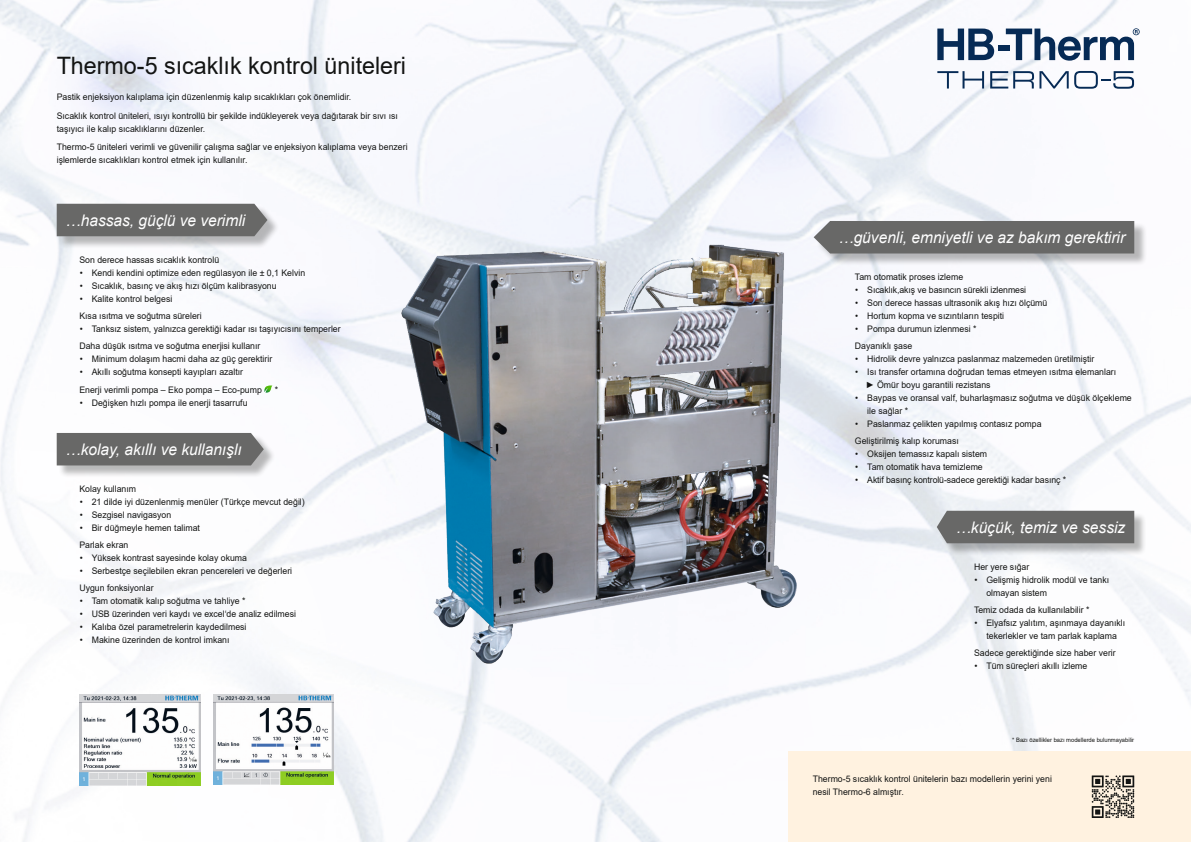
<style>
.page{position:relative;width:1191px;height:842px;background:#fff}
.page>*{position:absolute;margin:0;border:0;box-sizing:border-box;transform-origin:0 0}
.t1{font:24px "Arial";color:#131413}
.t2{font:italic 16px "Arial";color:#fff}
.t3{font:9px/17.3px "Arial";color:#131413}
.t4{font:6px "Arial";color:#131413}
</style>
<div class="page">
<img style="left:0;top:0;width:1191px;height:842px">
<img style="left:225px;top:170px;width:628px;height:564px">
<img style="left:79px;top:694px;width:122px;height:91px">
<svg style="left:937px;top:71px;width:47px;height:18px"></svg>
<svg style="left:990px;top:71px;width:78px;height:18px"></svg>
<svg style="left:1074px;top:71px;width:60px;height:18px"></svg>
<svg style="left:937px;top:29px;width:57px;height:31px"></svg>
<svg style="left:1005px;top:28px;width:134px;height:33px"></svg>
<div style="left:998px;top:45px;width:11px;height:6px;background:#062a55"></div>
<div style="left:788px;top:751px;width:403px;height:91px;background:#fff2e0"></div>
<div style="left:815px;top:222px;width:332px;height:44px;background:#131413;opacity:.3"></div>
<div style="left:813px;top:221px;width:321px;height:32px;background:#686867"></div>
<div style="left:938px;top:512px;width:208px;height:44px;background:#131413;opacity:.3"></div>
<div style="left:936px;top:511px;width:198px;height:32px;background:#686867"></div>
<div style="left:58px;top:205px;width:221px;height:44px;background:#131413;opacity:.3"></div>
<div style="left:57px;top:204px;width:210px;height:32px;background:#686867"></div>
<svg style="left:264px;top:385px;width:8px;height:8px"></svg>
<div style="left:58px;top:434px;width:218px;height:44px;background:#131413;opacity:.3"></div>
<div style="left:57px;top:433px;width:207px;height:32px;background:#686867"></div>
<img style="left:213px;top:694px;width:120px;height:91px">
<svg style="left:1091px;top:775px;width:43px;height:43px"></svg>
<h1 class="t1" style="left:57px;top:49px;width:351px">Thermo-5 sıcaklık kontrol üniteleri</h1>
<p class="t3" style="left:57px;top:88px;width:343px;line-height:18.7px">Pastik enjeksiyon kalıplama için düzenlenmiş kalıp sıcaklıkları çok önemlidir.<br>Sıcaklık kontrol üniteleri, ısıyı kontrollü bir şekilde indükleyerek veya dağıtarak bir sıvı ısı</p>
<p class="t3" style="left:57px;top:119px;width:352px;line-height:18.7px">taşıyıcı ile kalıp sıcaklıklarını düzenler.<br>Thermo-5 üniteleri verimli ve güvenilir çalışma sağlar ve enjeksiyon kalıplama veya benzeri</p>
<p class="t3" style="left:57px;top:152px;width:192px">işlemlerde sıcaklıkları kontrol etmek için kullanılır.</p>
<h2 class="t2" style="left:65px;top:210px;width:181px">…hassas, güçlü ve verimli</h2>
<p class="t3" style="left:79px;top:251px;width:141px">Son derece hassas sıcaklık kontrolü</p>
<p class="t3" style="left:80px;top:264px;width:227px">• Kendi kendini optimize eden regülasyon ile ± 0,1 Kelvin</p>
<p class="t3" style="left:80px;top:277px;width:198px">• Sıcaklık, basınç ve akış hızı ölçüm kalibrasyonu</p>
<p class="t3" style="left:79px;top:290px;width:124px">• Kalite kontrol belgesi<br>Kısa ısıtma ve soğutma süreleri</p>
<p class="t3" style="left:79px;top:320px;width:263px">• Tanksız sistem, yalnızca gerektiği kadar ısı taşıyıcısını temperler<br>Daha düşük ısıtma ve soğutma enerjisi kullanır</p>
<p class="t3" style="left:80px;top:351px;width:194px">• Minimum dolaşım hacmi daha az güç gerektirir</p>
<p class="t3" style="left:79px;top:364px;width:184px">• Akıllı soğutma konsepti kayıpları azaltır<br>Enerji verimli pompa – Eko pompa – Eco-pump</p>
<p class="t3" style="left:275px;top:381px;width:5px">*</p>
<p class="t3" style="left:80px;top:394px;width:169px">• Değişken hızlı pompa ile enerji tasarrufu</p>
<h2 class="t2" style="left:65px;top:439px;width:178px">…kolay, akıllı ve kullanışlı</h2>
<p class="t3" style="left:79px;top:480px;width:58px">Kolay kullanım</p>
<p class="t3" style="left:80px;top:493px;width:226px">• 21 dilde iyi düzenlenmiş menüler (Türkçe mevcut değil)</p>
<p class="t3" style="left:80px;top:506px;width:93px">• Sezgisel navigasyon</p>
<p class="t3" style="left:79px;top:519px;width:122px">• Bir düğmeyle hemen talimat<br>Parlak ekran</p>
<p class="t3" style="left:80px;top:549px;width:169px">• Yüksek kontrast sayesinde kolay okuma</p>
<p class="t3" style="left:79px;top:562px;width:214px">• Serbestçe seçilebilen ekran pencereleri ve değerleri<br>Uygun fonksiyonlar</p>
<p class="t3" style="left:80px;top:592px;width:167px">• Tam otomatik kalıp soğutma ve tahliye *</p>
<p class="t3" style="left:80px;top:605px;width:218px">• USB üzerinden veri kaydı ve excel‘de analiz edilmesi</p>
<p class="t3" style="left:80px;top:618px;width:168px">• Kalıba özel parametrelerin kaydedilmesi</p>
<p class="t3" style="left:80px;top:631px;width:151px">• Makine üzerinden de kontrol imkanı</p>
<h2 class="t2" style="left:838px;top:227px;width:288px">…güvenli, emniyetli ve az bakım gerektirir</h2>
<p class="t3" style="left:855px;top:268px;width:110px">Tam otomatik proses izleme</p>
<p class="t3" style="left:855px;top:281px;width:172px">• Sıcaklık,akış ve basıncın sürekli izlenmesi</p>
<p class="t3" style="left:855px;top:294px;width:194px">• Son derece hassas ultrasonik akış hızı ölçümü</p>
<p class="t3" style="left:855px;top:307px;width:150px">• Hortum kopma ve sızıntıların tespiti</p>
<p class="t3" style="left:855px;top:320px;width:123px">• Pompa durumun izlenmesi *<br>Dayanıklı şase</p>
<p class="t3" style="left:855px;top:350px;width:241px">• Hidrolik devre yalnızca paslanmaz malzemeden üretilmiştir</p>
<p class="t3" style="left:865px;top:365px;width:252px;line-height:13px;text-indent:-10px">• Isı transfer ortamına doğrudan temas etmeyen ısıtma elemanları ► Ömür boyu garantili rezistans</p>
<p class="t3" style="left:867px;top:391px;width:266px;line-height:13px;text-indent:-12px">• Baypas ve oransal valf, buharlaşmasız soğutma ve düşük ölçekleme ile sağlar *</p>
<p class="t3" style="left:855px;top:415px;width:188px">• Paslanmaz çelikten yapılmış contasız pompa<br>Geliştirilmiş kalıp koruması</p>
<p class="t3" style="left:855px;top:446px;width:133px">• Oksijen temassız kapalı sistem</p>
<p class="t3" style="left:855px;top:459px;width:129px">• Tam otomatik hava temizleme</p>
<p class="t3" style="left:855px;top:472px;width:212px">• Aktif basınç kontrolü-sadece gerektiği kadar basınç *</p>
<h2 class="t2" style="left:955px;top:517px;width:171px">…küçük, temiz ve sessiz</h2>
<p class="t3" style="left:974px;top:558px;width:57px">Her yere sığar</p>
<p class="t3" style="left:986px;top:573px;width:124px;line-height:13px;text-indent:-12px">• Gelişmiş hidrolik modül ve tankı olmayan sistem</p>
<p class="t3" style="left:974px;top:601px;width:117px">Temiz odada da kullanılabilir *</p>
<p class="t3" style="left:974px;top:616px;width:152px;line-height:13px;text-align:center">• Elyafsız yalıtım, aşınmaya dayanıklı tekerlekler ve tam parlak kaplama</p>
<p class="t3" style="left:974px;top:644px;width:143px">Sadece gerektiğinde size haber verir</p>
<p class="t3" style="left:974px;top:657px;width:114px">• Tüm süreçleri akıllı izleme</p>
<p class="t4" style="left:1012px;top:736px;width:123px">* Bazı özellikler bazı modellerde bulunmayabilir</p>
<p class="t3" style="left:812px;top:772px;width:241px;line-height:13px">Thermo-5 sıcaklık kontrol ünitelerin bazı modellerin yerini yeni nesil Thermo-6 almıştır.</p>
</div>
